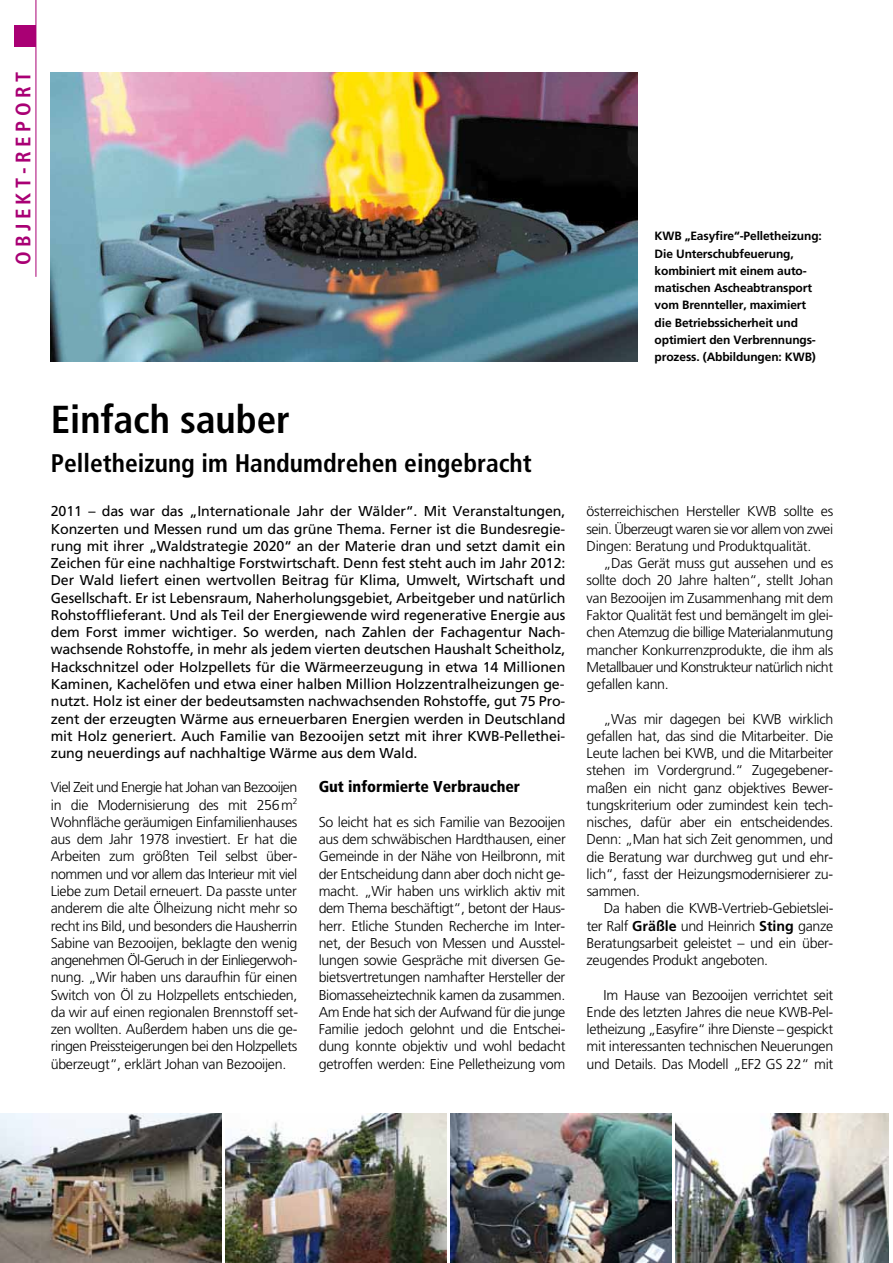
<style>
.page{position:relative;width:893px;height:1263px;background:#fff}
.page>*{position:absolute;margin:0;border:0;box-sizing:border-box;transform-origin:0 0}
.t1{font:700 condensed 39px "Frutiger LT Com";color:#000}
.t2{font:700 condensed 25.5px "Frutiger LT Com";color:#000}
.t3{font:700 condensed 21px "Frutiger LT Com";letter-spacing:.21em;color:#a90074}
.t4{font:900 condensed 15.75px "Frutiger LT Com";color:#000}
.t5{font:300 14.25px/17.2px "Frutiger LT Com";letter-spacing:-.02em;color:#000;text-align:justify}
.t6{font:14.25px/17.2px "Frutiger LT Com";letter-spacing:-.01em;color:#000;text-align:justify}
.t7{font:700 12px/17.2px "Frutiger LT Com";letter-spacing:-.01em;color:#000}
.s1{font-weight:700}
</style>
<div class="page">
<div style="left:15px;top:26px;width:21px;height:21px;background:#a90074"></div>
<hr style="left:36px;top:0;width:1px;height:277px;background:#a90074">
<img style="left:51px;top:72px;width:587px;height:289px">
<svg style="left:221px;top:1113px;width:668px;height:150px"></svg>
<img style="left:0;top:1113px;width:221px;height:150px">
<img style="left:225px;top:1113px;width:221px;height:150px">
<img style="left:450px;top:1113px;width:221px;height:150px">
<img style="left:676px;top:1113px;width:212px;height:150px">
<h3 class="t3" style="left:11px;top:265px;width:194px;rotate:-90deg">OBJEKT-REPORT</h3>
<h1 class="t1" style="left:51px;top:397px;width:241px">Einfach sauber</h1>
<h2 class="t2" style="left:51px;top:448px;width:483px">Pelletheizung im Handumdrehen eingebracht</h2>
<p class="t6" style="left:51px;top:503px;width:516px">2011 – das war das „Internationale Jahr der Wälder“. Mit Veranstaltungen, Konzerten und Messen rund um das grüne Thema. Ferner ist die Bundesregie&shy;rung mit ihrer „Waldstrategie 2020“ an der Materie dran und setzt damit ein Zeichen für eine nachhaltige Forstwirtschaft. Denn fest steht auch im Jahr 2012:<br>Der Wald liefert einen wertvollen Beitrag für Klima, Umwelt, Wirtschaft und Gesellschaft. Er ist Lebensraum, Naherholungsgebiet, Arbeitgeber und natürlich Rohstofflieferant. Und als Teil der Energiewende wird regenerative Energie aus dem Forst immer wichtiger. So werden, nach Zahlen der Fachagentur Nach&shy;wachsende Rohstoffe, in mehr als jedem vierten deutschen Haushalt Scheitholz, Hackschnitzel oder Holzpellets für die Wärmeerzeugung in etwa 14 Millionen Kaminen, Kachelöfen und etwa einer halben Million Holzzentralheizungen ge&shy;nutzt. Holz ist einer der bedeutsamsten nachwachsenden Rohstoffe, gut 75 Pro&shy;zent der erzeugten Wärme aus erneuerbaren Energien werden in Deutschland mit Holz generiert. Auch Familie van Bezooijen setzt mit ihrer KWB-Pellethei&shy;zung neuerdings auf nachhaltige Wärme aus dem Wald.</p>
<p class="t5" style="left:51px;top:779px;width:249px">Viel Zeit und Energie hat Johan van Bezooijen in die Modernisierung des mit 256 m<sup>2<br></sup>Wohnfläche geräumigen Einfamilienhauses aus dem Jahr 1978 investiert. Er hat die Arbeiten zum größten Teil selbst über - nommen und vor allem das Interieur mit viel Liebe zum Detail erneuert. Da passte unter anderem die alte Ölheizung nicht mehr so recht ins Bild, und besonders die Hausherrin Sabine van Bezooijen, beklagte den wenig angenehmen Öl-Geruch in der Einliegerwoh&shy;nung. „Wir haben uns daraufhin für einen Switch von Öl zu Holzpellets entschieden, da wir auf einen regionalen Brennstoff set&shy;zen wollten. Außerdem haben uns die ge&shy;ringen Preissteigerungen bei den Holzpellets überzeugt“, erklärt Johan van Bezooijen.</p>
<p class="t4" style="left:319px;top:777px;width:203px">Gut informierte Verbraucher</p>
<p class="t5" style="left:319px;top:813px;width:249px">So leicht hat es sich Familie van Bezooijen aus dem schwäbischen Hardthausen, einer Gemeinde in der Nähe von Heilbronn, mit der Entscheidung dann aber doch nicht ge&shy;macht. „Wir haben uns wirklich aktiv mit dem Thema beschäftigt“, betont der Haus&shy;herr. Etliche Stunden Recherche im Inter&shy;net, der Besuch von Messen und Ausstel&shy;lungen sowie Gespräche mit diversen Ge&shy;bietsvertretungen namhafter Hersteller der Biomasseheiztechnik kamen da zusammen.<br>Am Ende hat sich der Aufwand für die junge Familie jedoch gelohnt und die Entschei&shy;dung konnte objektiv und wohl bedacht getroffen werden: Eine Pelletheizung vom</p>
<p class="t7" style="left:655px;top:228px;width:169px">KWB „Easyfire“-Pelletheizung:<br>Die Unterschubfeuerung, kombiniert mit einem auto - matischen Ascheabtransport vom Brennteller, maximiert die Betriebssicherheit und optimiert den Verbrennungs&shy;prozess. (Abbildungen: KWB)</p>
<p class="t5" style="left:587px;top:503px;width:248px">österreichischen Hersteller KWB sollte es sein. Überzeugt waren sie vor allem von zwei Dingen: Beratung und Produktqualität.</p>
<p class="t5" style="left:587px;top:555px;width:248px;text-indent:17px">„Das Gerät muss gut aussehen und es sollte doch 20 Jahre halten“, stellt Johan van Bezooijen im Zusammenhang mit dem Faktor Qualität fest und bemängelt im glei&shy;chen Atemzug die billige Materialanmutung mancher Konkurrenzprodukte, die ihm als Metallbauer und Konstrukteur natürlich nicht gefallen kann.</p>
<p class="t5" style="left:587px;top:710px;width:248px;text-indent:17px">„Was mir dagegen bei KWB wirklich gefallen hat, das sind die Mitarbeiter. Die Leute lachen bei KWB, und die Mitarbeiter stehen im Vordergrund.“ Zugegebener&shy;maßen ein nicht ganz objektives Bewer&shy;tungskriterium oder zumindest kein tech&shy;nisches, dafür aber ein entscheidendes.<br>Denn: „Man hat sich Zeit genommen, und die Beratung war durchweg gut und ehr&shy;lich“, fasst der Heizungsmodernisierer zu&shy;sammen.</p>
<p class="t5" style="left:587px;top:900px;width:248px;text-indent:17px">Da haben die KWB-Vertrieb-Gebietslei&shy;ter Ralf <span class="s1">Gräßle</span> und Heinrich <span class="s1">Sting</span> ganze Beratungsarbeit geleistet – und ein über&shy;zeugendes Produkt angeboten.</p>
<p class="t5" style="left:587px;top:986px;width:248px;text-indent:17px">Im Hause van Bezooijen verrichtet seit Ende des letzten Jahres die neue KWB-Pel&shy;letheizung „Easyfire“ ihre Dienste – gespickt mit interessanten technischen Neuerungen und Details. Das Modell „EF2 GS 22“ mit</p>
</div>
